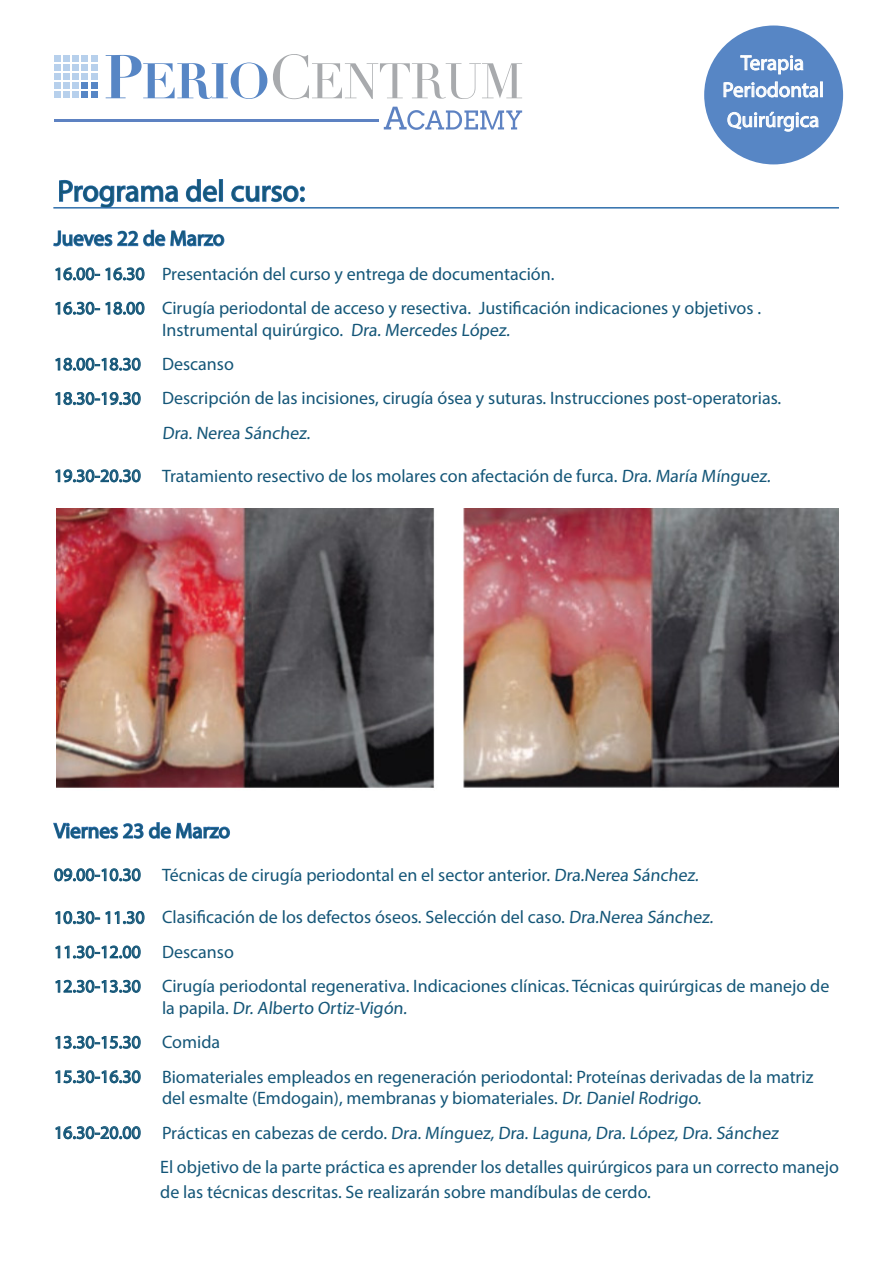
<style>
.page{position:relative;width:893px;height:1263px;background:#fff}
.page>*{position:absolute;margin:0;border:0;box-sizing:border-box;transform-origin:0 0}
.t1{font:30px "Myriad Pro";color:#145678}
.t2{font:21px "Myriad Pro";color:#145678}
.t3{font:21px/27px "Myriad Pro";color:#fff;text-align:center}
.t4{font:18px/21.6px "Myriad Pro";color:#145678}
</style>
<div class="page">
<div style="left:704px;top:26px;width:139px;height:138px;background:#5786c5;border-radius:50%"></div>
<svg style="left:740px;top:55px;width:63px;height:19px"></svg>
<svg style="left:724px;top:82px;width:98px;height:16px"></svg>
<svg style="left:728px;top:112px;width:90px;height:19px"></svg>
<svg style="left:106px;top:55px;width:161px;height:44px"></svg>
<svg style="left:273px;top:54px;width:249px;height:45px"></svg>
<div style="left:91px;top:55px;width:7px;height:6px;background:#b7d0ec"></div>
<div style="left:91px;top:64px;width:7px;height:7px;background:#b7d0ec"></div>
<svg style="left:82px;top:55px;width:6px;height:6px"></svg>
<div style="left:82px;top:64px;width:6px;height:7px;background:#b7d0ec"></div>
<div style="left:91px;top:73px;width:7px;height:7px;background:#b7d0ec"></div>
<div style="left:91px;top:82px;width:7px;height:7px;background:#5786c5"></div>
<div style="left:82px;top:73px;width:6px;height:7px;background:#b7d0ec"></div>
<div style="left:82px;top:82px;width:6px;height:7px;background:#5786c5"></div>
<div style="left:91px;top:92px;width:7px;height:6px;background:#5786c5"></div>
<svg style="left:82px;top:92px;width:6px;height:6px"></svg>
<div style="left:72px;top:55px;width:7px;height:6px;background:#b7d0ec"></div>
<div style="left:72px;top:64px;width:7px;height:7px;background:#b7d0ec"></div>
<div style="left:63px;top:55px;width:7px;height:6px;background:#b7d0ec"></div>
<div style="left:63px;top:64px;width:7px;height:7px;background:#b7d0ec"></div>
<div style="left:72px;top:73px;width:7px;height:7px;background:#b7d0ec"></div>
<div style="left:72px;top:82px;width:7px;height:7px;background:#b7d0ec"></div>
<div style="left:63px;top:73px;width:7px;height:7px;background:#b7d0ec"></div>
<div style="left:63px;top:82px;width:7px;height:7px;background:#b7d0ec"></div>
<div style="left:72px;top:92px;width:7px;height:6px;background:#b7d0ec"></div>
<div style="left:63px;top:92px;width:7px;height:6px;background:#b7d0ec"></div>
<div style="left:54px;top:55px;width:7px;height:6px;background:#b7d0ec"></div>
<div style="left:54px;top:64px;width:7px;height:7px;background:#b7d0ec"></div>
<div style="left:54px;top:73px;width:7px;height:7px;background:#b7d0ec"></div>
<div style="left:54px;top:82px;width:7px;height:7px;background:#b7d0ec"></div>
<div style="left:54px;top:92px;width:7px;height:6px;background:#b7d0ec"></div>
<svg style="left:384px;top:107px;width:138px;height:23px"></svg>
<hr style="left:54px;top:119px;width:325px;height:2px;background:#5d82c2">
<svg style="left:55px;top:267px;width:90px;height:14px"></svg>
<svg style="left:55px;top:301px;width:90px;height:14px"></svg>
<svg style="left:55px;top:357px;width:86px;height:14px"></svg>
<svg style="left:55px;top:392px;width:86px;height:13px"></svg>
<svg style="left:55px;top:469px;width:86px;height:14px"></svg>
<svg style="left:53px;top:179px;width:172px;height:68px"></svg>
<div style="left:219px;top:179px;width:4px;height:23px;border:2px solid #2e6eab"></div>
<svg style="left:231px;top:185px;width:74px;height:18px"></svg>
<hr style="left:53px;top:207px;width:786px;height:2px;background:#2e6eab">
<svg style="left:53px;top:822px;width:177px;height:59px"></svg>
<svg style="left:55px;top:911px;width:90px;height:13px"></svg>
<svg style="left:55px;top:945px;width:86px;height:14px"></svg>
<svg style="left:55px;top:979px;width:86px;height:14px"></svg>
<svg style="left:55px;top:1035px;width:86px;height:14px"></svg>
<svg style="left:55px;top:1070px;width:86px;height:13px"></svg>
<svg style="left:55px;top:1126px;width:86px;height:13px"></svg>
<img style="left:56px;top:508px;width:783px;height:280px">
<p class="t1" style="left:57px;top:172px;width:249px">Programa del curso:</p>
<p class="t3" style="left:722px;top:49px;width:103px">Terapia<br>Periodontal</p>
<p class="t3" style="left:727px;top:106px;width:94px">Quirúrgica</p>
<p class="t2" style="left:54px;top:225px;width:172px">Jueves 22 de Marzo</p>
<p class="t4" style="left:54px;top:263px;width:502px">16.00- 16.30 Presentación del curso y entrega de documentación.</p>
<p class="t4" style="left:162px;top:297px;width:601px;text-indent:-108px">16.30- 18.00 Cirugía periodontal de acceso y resectiva. Justificación indicaciones y objetivos .<br>Instrumental quirúrgico. Dra. Mercedes López.</p>
<p class="t4" style="left:54px;top:353px;width:181px">18.00-18.30 Descanso</p>
<p class="t4" style="left:54px;top:387px;width:729px">18.30-19.30 Descripción de las incisiones, cirugía ósea y suturas. Instrucciones post-operatorias.</p>
<p class="t4" style="left:162px;top:422px;width:152px">Dra. Nerea Sánchez.</p>
<p class="t4" style="left:54px;top:464px;width:720px">19.30-20.30 Tratamiento resectivo de los molares con afectación de furca. Dra. María Mínguez.</p>
<p class="t2" style="left:54px;top:818px;width:178px">Viernes 23 de Marzo</p>
<p class="t4" style="left:54px;top:863px;width:648px">09.00-10.30 Técnicas de cirugía periodontal en el sector anterior. Dra.Nerea Sánchez.</p>
<p class="t4" style="left:54px;top:906px;width:663px">10.30- 11.30 Clasificación de los defectos óseos. Selección del caso. Dra.Nerea Sánchez.</p>
<p class="t4" style="left:54px;top:941px;width:181px">11.30-12.00 Descanso</p>
<p class="t4" style="left:162px;top:975px;width:669px;text-indent:-108px">12.30-13.30 Cirugía periodontal regenerativa. Indicaciones clínicas. Técnicas quirúrgicas de manejo de la papila. Dr. Alberto Ortiz-Vigón.</p>
<p class="t4" style="left:54px;top:1031px;width:168px">13.30-15.30 Comida</p>
<p class="t4" style="left:54px;top:1065px;width:761px;text-align:center">15.30-16.30 Biomateriales empleados en regeneración periodontal: Proteínas derivadas de la matriz del esmalte (Emdogain), membranas y biomateriales. Dr. Daniel Rodrigo.</p>
<p class="t4" style="left:54px;top:1121px;width:728px">16.30-20.00 Prácticas en cabezas de cerdo. Dra. Mínguez, Dra. Laguna, Dra. López, Dra. Sánchez</p>
<p class="t4" style="left:160px;top:1154px;width:680px;line-height:25.2px">El objetivo de la parte práctica es aprender los detalles quirúrgicos para un correcto manejo de las técnicas descritas. Se realizarán sobre mandíbulas de cerdo.</p>
</div>
